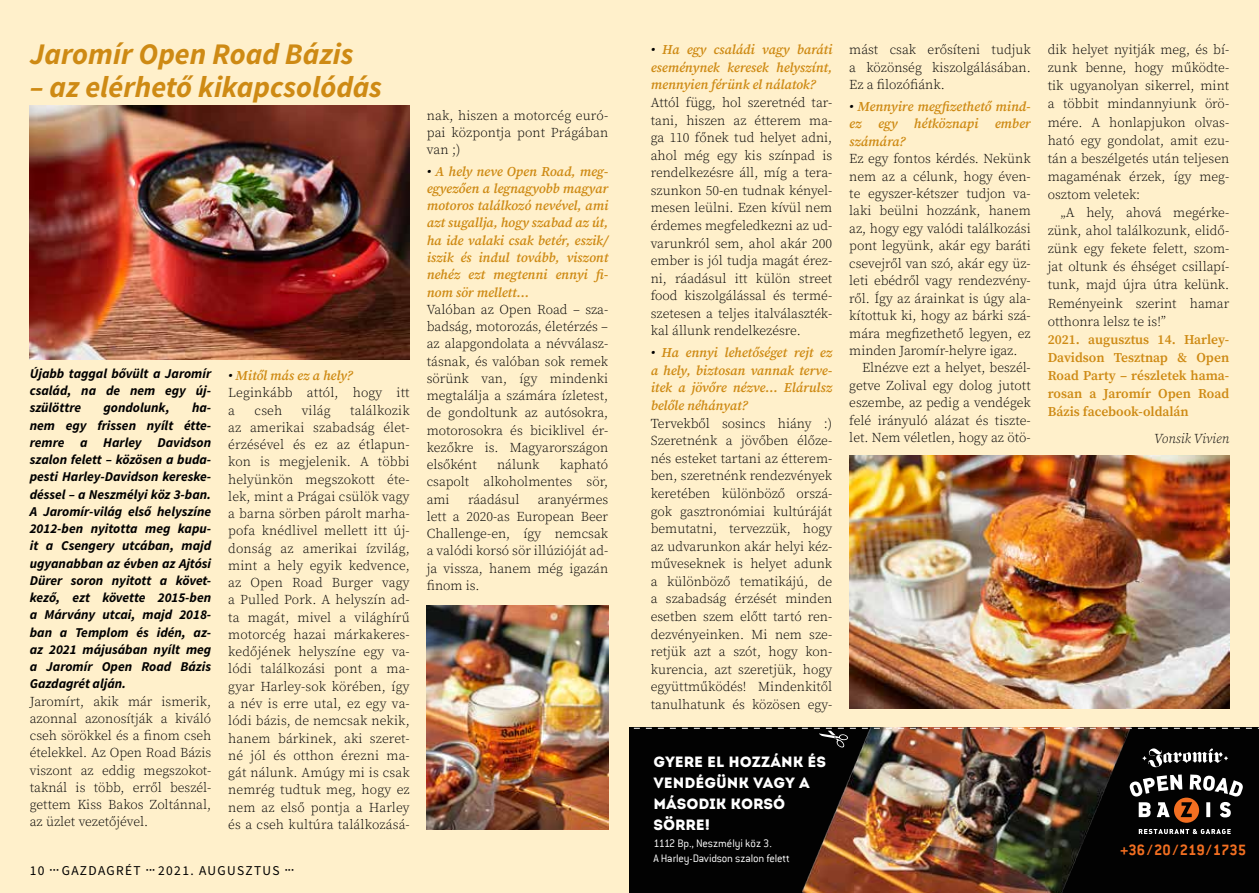
<style>
.page{position:relative;width:1259px;height:893px;background:#fff0cb}
.page>*{position:absolute;margin:0;border:0;box-sizing:border-box;transform-origin:0 0}
.t1{font:italic 700 30px "Source Sans Pro";color:#ce8a14}
.t2{font:700 16.5px "Conduit ITC";color:#f36f21}
.t3{font:14.85px/21.1px "Intro";color:#fff}
.t4{font:300 13.5px/17.2px "Source Serif Pro";color:#000;text-align:justify}
.t5{font:italic 700 13.5px/17.2px "Source Sans Pro";color:#000;text-align:justify}
.t6{font:italic 600 13.5px/17.2px "Source Serif Pro";color:#ce8a14;text-align:justify}
.t7{font:600 13.5px/18.1px "Source Serif Pro";color:#ce8a14;text-align:justify}
.t8{font:13.5px "Source Sans Pro";letter-spacing:.1em;color:#000}
.t9{font:italic 300 13.5px "Source Serif Pro";color:#000}
.t10{font:300 12px/15px "Conduit ITC";letter-spacing:-.015em;color:#fff}
.s1{font-weight:600;font-style:italic}
.s2{font-weight:600;font-style:italic;color:#ce8a14}
.s3{color:#000}
</style>
<div class="page">
<img style="left:427px;top:605px;width:181px;height:224px">
<img style="left:849px;top:455px;width:380px;height:254px">
<img style="left:30px;top:106px;width:380px;height:253px">
<div style="left:629px;top:727px;width:630px;height:166px;background:#020202"></div>
<svg style="left:1161px;top:829px;width:69px;height:5px"></svg>
<svg style="left:1161px;top:774px;width:81px;height:49px"></svg>
<img style="left:802px;top:727px;width:359px;height:166px">
<img style="left:633px;top:728px;width:626px;height:39px">
<h1 class="t1" style="left:30px;top:35px;width:325px">Jaromír Open Road Bázis</h1>
<h1 class="t1" style="left:30px;top:68px;width:354px">– az elérhető kikapcsolódás</h1>
<p class="t5" style="left:30px;top:365px;width:183px">Újabb taggal bővült a Jaromír család, na de nem egy új&shy;szülöttre</p>
<p class="t5" style="left:30px;top:399px;width:183px;text-indent:162px">ha&shy;nem egy frissen nyílt étte&shy;remre a Harley Davidson szalon felett – közösen a buda&shy;pesti Harley-Davidson kereske&shy;déssel – a Neszmélyi köz 3-ban.<br>A Jaromír-világ első helyszíne 2012-ben nyitotta meg kapu&shy;it a Csengery utcában, majd ugyanabban az évben az Ajtósi Dürer soron nyitott a követ&shy;kező, ezt követte 2015-ben a Márvány utcai, majd 2018- ban a Templom és idén, az&shy;az 2021 májusában nyílt meg a Jaromír Open Road Bázis Gazdagrét alján.</p>
<p class="t4" style="left:30px;top:693px;width:183px">Jaromírt, akik már ismerik, azonnal azonosítják a kiváló cseh sörökkel és a finom cseh ételekkel. Az Open Road Bázis viszont az eddig megszokot&shy;taknál is több, erről beszél&shy;gettem Kiss Bakos Zoltánnal, az üzlet vezetőjével.</p>
<p class="t5" style="left:103px;top:399px;width:68px">gondolunk,</p>
<p class="t4" style="left:228px;top:367px;width:183px;text-align:left"><span class="s1">•</span> <span class="s2">Mitől más ez a hely?<br></span>Leginkább attól, hogy itt a</p>
<p class="t4" style="left:228px;top:402px;width:183px;text-indent:122px">találkozik az amerikai szabadság élet&shy;érzésével és ez az étlapun&shy;kon is megjelenik. A többi helyünkön megszokott éte&shy;lek, mint a Prágai csülök vagy a barna sörben párolt marha&shy;pofa knédlivel mellett itt új&shy;donság az amerikai ízvilág, mint a hely egyik kedvence, az Open Road Burger vagy a Pulled Pork. A helyszín ad&shy;ta magát, mivel a világhírű motorcég hazai márkakeres&shy;kedőjének helyszíne egy va&shy;lódi találkozási pont a ma&shy;gyar Harley-sok körében, így a név is erre utal, ez egy va&shy;lódi bázis, de nemcsak nekik, hanem bárkinek, aki szeret&shy;né jól és otthon érezni ma&shy;gát nálunk. Amúgy mi is csak nemrég tudtuk meg, hogy ez nem az első pontja a Harley és a cseh kultúra találkozásá-</p>
<p class="t4" style="left:255px;top:402px;width:29px">cseh</p>
<p class="t4" style="left:302px;top:402px;width:30px">világ</p>
<p class="t8" style="left:30px;top:862px;width:265px">10 <sup>•••</sup> GAZDAGRÉT <sup>•••</sup> 2021. AUGUSZTUS <sup>•••</sup></p>
<p class="t4" style="left:427px;top:107px;width:183px">nak, hiszen a motorcég euró&shy;pai központja pont Prágában van ;)</p>
<p class="t6" style="left:427px;top:162px;width:183px"><span class="s3">•</span> A hely neve Open Road, meg&shy;egyezően a legnagyobb magyar motoros találkozó nevével, ami azt sugallja, hogy szabad az út, ha ide valaki csak betér, eszik/ iszik és indul tovább, viszont nehéz ezt megtenni ennyi fi&shy;nom sör mellett…</p>
<p class="t4" style="left:427px;top:301px;width:183px">Valóban az Open Road – sza&shy;badság, motorozás, életérzés – az alapgondolata a névválasz&shy;tásnak, és valóban sok remek sörünk van, így mindenki megtalálja a számára ízletest, de gondoltunk az autósokra, motorosokra és biciklivel ér&shy;kezőkre is. Magyarországon elsőként</p>
<p class="t4" style="left:427px;top:456px;width:183px;text-indent:133px">kapható csapolt alkoholmentes sör, ami</p>
<p class="t4" style="left:497px;top:456px;width:44px">nálunk</p>
<p class="t4" style="left:427px;top:491px;width:183px;text-indent:111px">aranyérmes lett a 2020-as European Beer Challenge-en, így nemcsak a valódi korsó sör illúzióját ad&shy;ja vissza, hanem még igazán finom is.</p>
<p class="t4" style="left:468px;top:491px;width:53px">ráadásul</p>
<p class="t6" style="left:651px;top:41px;width:183px"><span class="s3">•</span> Ha egy családi vagy baráti eseménynek keresek helyszínt, mennyien férünk el nálatok?</p>
<p class="t4" style="left:651px;top:94px;width:183px">Attól függ, hol szeretnéd tar&shy;tani, hiszen az étterem ma&shy;ga 110 főnek tud helyet adni, ahol még egy kis színpad is rendelkezésre áll, míg a tera&shy;szunkon 50-en tudnak kényel&shy;mesen leülni. Ezen kívül nem érdemes megfeledkezni az ud&shy;varunkról sem, ahol akár 200 ember is jól tudja magát érez&shy;ni, ráadásul itt külön street food kiszolgálással és termé&shy;szetesen a teljes italválaszték&shy;kal állunk rendelkezésre.</p>
<p class="t6" style="left:651px;top:344px;width:183px"><span class="s3">•</span> Ha ennyi lehetőséget rejt ez a hely, biztosan vannak terve&shy;itek a jövőre nézve… Elárulsz belőle néhányat?</p>
<p class="t4" style="left:651px;top:414px;width:183px">Tervekből sosincs hiány :)<br>Szeretnénk a jövőben élőze&shy;nés esteket tartani az étterem&shy;ben, szeretnénk rendezvények keretében különböző orszá&shy;gok gasztronómiai kultúráját bemutatni, tervezzük, hogy az udvarunkon akár helyi kéz&shy;műveseknek is helyet adunk a különböző tematikájú, de a szabadság érzését minden esetben szem előtt tartó ren&shy;dezvényeinken. Mi nem sze&shy;retjük azt a szót, hogy kon&shy;kurencia, azt szeretjük, hogy együttműködés! Mindenkitől tanulhatunk és közösen egy-</p>
<p class="t3" style="left:653px;top:751px;width:174px">GYERE EL HOZZÁNK ÉS<br>VENDÉGÜNK VAGY A<br>MÁSODIK KORSÓ<br>SÖRRE!</p>
<p class="t10" style="left:653px;top:835px;width:138px">1112 Bp., Neszmélyi köz 3.<br>A Harley-Davidson szalon felett</p>
<p class="t4" style="left:849px;top:41px;width:183px">mást csak erősíteni tudjuk a közönség kiszolgálásában.<br>Ez a filozófiánk.</p>
<p class="t6" style="left:849px;top:97px;width:183px"><span class="s3">•</span> Mennyire megfizethető mind&shy;ez egy hétköznapi ember számára?</p>
<p class="t4" style="left:849px;top:150px;width:183px">Ez egy fontos kérdés. Nekünk</p>
<p class="t4" style="left:849px;top:168px;width:183px">nem az a célunk, hogy éven-</p>
<p class="t4" style="left:849px;top:185px;width:183px">te egyszer-kétszer tudjon va-</p>
<p class="t4" style="left:849px;top:203px;width:183px">laki beülni hozzánk, hanem</p>
<p class="t4" style="left:849px;top:220px;width:183px">az, hogy egy valódi találkozási</p>
<p class="t4" style="left:849px;top:237px;width:183px">pont legyünk, akár egy baráti</p>
<p class="t4" style="left:849px;top:255px;width:183px">csevejről van szó, akár egy üz-</p>
<p class="t4" style="left:849px;top:272px;width:183px">leti ebédről vagy rendezvény-</p>
<p class="t4" style="left:849px;top:290px;width:183px">ről. Így az árainkat is úgy ala-</p>
<p class="t4" style="left:849px;top:307px;width:183px">kítottuk ki, hogy az bárki szá-</p>
<p class="t4" style="left:849px;top:325px;width:183px">mára megfizethető legyen, ez</p>
<p class="t4" style="left:849px;top:342px;width:170px">minden Jaromír-helyre igaz.</p>
<p class="t4" style="left:862px;top:359px;width:170px">Elnézve ezt a helyet, beszél-</p>
<p class="t4" style="left:849px;top:377px;width:183px">getve Zolival egy dolog jutott</p>
<p class="t4" style="left:849px;top:394px;width:183px">eszembe, az pedig a vendégek</p>
<p class="t4" style="left:849px;top:412px;width:183px">felé irányuló alázat és tiszte-</p>
<p class="t4" style="left:849px;top:429px;width:183px">let. Nem véletlen, hogy az ötö-</p>
<p class="t4" style="left:1047px;top:41px;width:183px;line-height:18.1px">dik helyet nyitják meg, és bí&shy;zunk benne, hogy működte&shy;tik ugyanolyan sikerrel, mint a többit mindannyiunk örö&shy;mére. A honlapjukon olvas&shy;ható egy gondolat, amit ezu&shy;tán a beszélgetés után teljesen magaménak érzek, így meg&shy;osztom veletek:</p>
<p class="t4" style="left:1047px;top:204px;width:183px;line-height:18.1px;text-indent:13px">„A hely, ahová megérke&shy;zünk, ahol találkozunk, elidő&shy;zünk egy fekete felett, szom&shy;jat oltunk és éhséget csillapí&shy;tunk, majd újra útra kelünk.<br>Reményeink szerint hamar otthonra lelsz te is!”</p>
<p class="t7" style="left:1047px;top:330px;width:183px">2021. augusztus 14. Harley-Davidson Tesztnap &amp; Open Road Party – részletek hama&shy;rosan a Jaromír Open Road Bázis facebook-oldalán</p>
<p class="t9" style="left:1154px;top:429px;width:77px">Vonsik Vivien</p>
<p class="t2" style="left:1120px;top:840px;width:127px">+36/20/219/1735</p>
</div>
